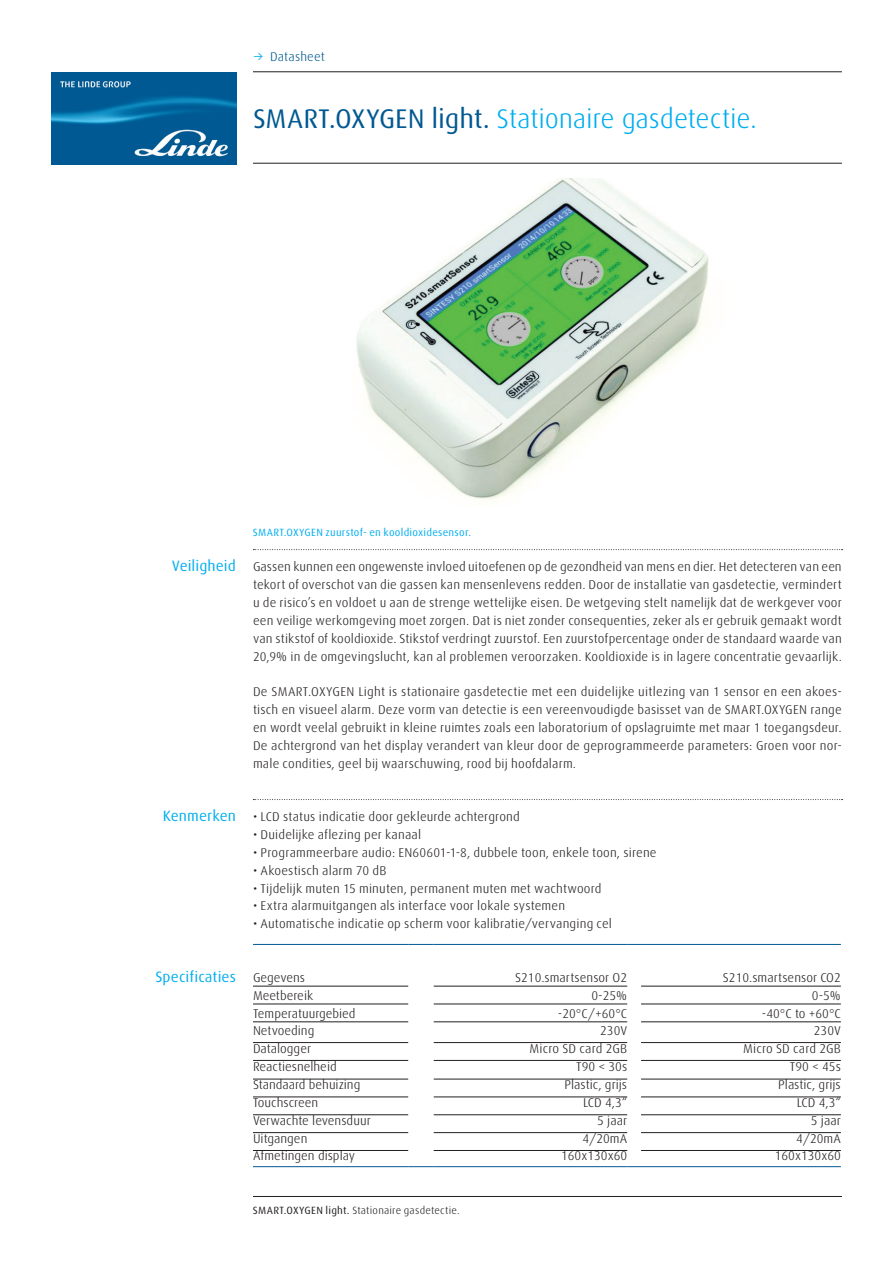
<style>
.page{position:relative;width:893px;height:1263px;background:#fff}
.page>*{position:absolute;margin:0;border:0;box-sizing:border-box;transform-origin:0 0}
.t1{font:300 27px "Linde Dax Global";letter-spacing:-.01em;color:#00aeef}
.t2{font:15px "Linde Dax Global";letter-spacing:.005em;color:#00aeef}
.t3{font:300 12.75px/17.9px "Linde Dax Global";letter-spacing:.005em;color:#231f20;text-align:justify}
.t4{font:300 12.75px "Linde Dax Global";letter-spacing:.01em;color:#005992}
.t5{font:300 10.5px "Linde Dax Global";letter-spacing:.02em;color:#231f20}
.t6{font:10.5px "Linde Dax Global";letter-spacing:.02em;color:#00aeef}
.s1{font-weight:400;color:#00aeef}
.s2{font-weight:400;color:#005992}
.s3{font-weight:400}
.s4{font-weight:300;font-size:12.75px;color:#231f20}
</style>
<div class="page">
<img style="left:356px;top:178px;width:353px;height:322px">
<hr style="left:253px;top:1196px;width:589px;height:1px;background:#231f20">
<img style="left:51px;top:72px;width:185px;height:92px">
<hr style="left:253px;top:71px;width:589px;height:1px;background:#231f20">
<hr style="left:253px;top:163px;width:589px;height:1px;background:#231f20">
<hr style="left:253px;top:986px;width:155px;height:1px;background:#231f20">
<hr style="left:434px;top:986px;width:193px;height:1px;background:#231f20">
<hr style="left:641px;top:986px;width:200px;height:1px;background:#231f20">
<hr style="left:253px;top:1004px;width:155px;height:1px;background:#231f20">
<hr style="left:434px;top:1004px;width:193px;height:1px;background:#231f20">
<hr style="left:641px;top:1004px;width:200px;height:1px;background:#231f20">
<hr style="left:253px;top:1021px;width:155px;height:1px;background:#231f20">
<hr style="left:434px;top:1021px;width:193px;height:1px;background:#231f20">
<hr style="left:641px;top:1021px;width:200px;height:1px;background:#231f20">
<hr style="left:253px;top:1042px;width:155px;height:1px;background:#231f20">
<hr style="left:434px;top:1042px;width:193px;height:1px;background:#231f20">
<hr style="left:641px;top:1042px;width:200px;height:1px;background:#231f20">
<hr style="left:253px;top:1060px;width:155px;height:1px;background:#231f20">
<hr style="left:434px;top:1060px;width:193px;height:1px;background:#231f20">
<hr style="left:641px;top:1060px;width:200px;height:1px;background:#231f20">
<hr style="left:253px;top:1079px;width:155px;height:1px;background:#231f20">
<hr style="left:434px;top:1079px;width:193px;height:1px;background:#231f20">
<hr style="left:641px;top:1079px;width:200px;height:1px;background:#231f20">
<hr style="left:253px;top:1097px;width:155px;height:1px;background:#231f20">
<hr style="left:434px;top:1097px;width:193px;height:1px;background:#231f20">
<hr style="left:641px;top:1097px;width:200px;height:1px;background:#231f20">
<hr style="left:253px;top:1114px;width:155px;height:1px;background:#231f20">
<hr style="left:434px;top:1114px;width:193px;height:1px;background:#231f20">
<hr style="left:641px;top:1114px;width:200px;height:1px;background:#231f20">
<hr style="left:253px;top:1132px;width:155px;height:1px;background:#231f20">
<hr style="left:434px;top:1132px;width:193px;height:1px;background:#231f20">
<hr style="left:641px;top:1132px;width:200px;height:1px;background:#231f20">
<hr style="left:253px;top:1150px;width:155px;height:1px;background:#231f20">
<hr style="left:434px;top:1150px;width:193px;height:1px;background:#231f20">
<hr style="left:641px;top:1150px;width:200px;height:1px;background:#231f20">
<hr style="left:253px;top:944px;width:155px;height:1px;background:#005992">
<svg style="left:408px;top:944px;width:26px;height:1px"></svg>
<svg style="left:627px;top:944px;width:14px;height:1px"></svg>
<hr style="left:434px;top:944px;width:193px;height:1px;background:#005992">
<hr style="left:641px;top:944px;width:200px;height:1px;background:#005992">
<hr style="left:253px;top:1166px;width:155px;height:1px;background:#005992">
<svg style="left:408px;top:1166px;width:26px;height:1px"></svg>
<svg style="left:627px;top:1166px;width:14px;height:1px"></svg>
<hr style="left:434px;top:1166px;width:193px;height:1px;background:#005992">
<hr style="left:641px;top:1166px;width:200px;height:1px;background:#005992">
<svg style="left:253px;top:799px;width:590px;height:1px"></svg>
<svg style="left:253px;top:549px;width:590px;height:1px"></svg>
<p class="t4" style="left:253px;top:49px;width:74px"><span class="s1">→</span> Datasheet</p>
<h1 class="t1" style="left:253px;top:103px;width:505px"><span class="s2">SMART.OXYGEN light.</span> Stationaire gasdetectie.</h1>
<p class="t2" style="left:172px;top:557px;width:66px">Veiligheid</p>
<p class="t2" style="left:163px;top:807px;width:75px">Kenmerken</p>
<p class="t6" style="left:253px;top:526px;width:220px">SMART.OXYGEN zuurstof- en kooldioxidesensor.</p>
<p class="t3" style="left:253px;top:558px;width:590px">Gassen kunnen een ongewenste invloed uitoefenen op de gezondheid van mens en dier. Het detecteren van een tekort of overschot van die gassen kan mensenlevens redden. Door de installatie van gasdetectie, vermindert u de risico’s en voldoet u aan de strenge wettelijke eisen. De wetgeving stelt namelijk dat de werkgever voor een veilige werkomgeving moet zorgen. Dat is niet zonder consequenties, zeker als er gebruik gemaakt wordt van stikstof of kooldioxide. Stikstof verdringt zuurstof. Een zuurstofpercentage onder de standaard waarde van 20,9% in de omgevingslucht, kan al problemen veroorzaken. Kooldioxide is in lagere concentratie gevaarlijk.</p>
<p class="t3" style="left:253px;top:683px;width:590px">De SMART.OXYGEN Light is stationaire gasdetectie met een duidelijke uitlezing van 1 sensor en een akoes&shy;tisch en visueel alarm. Deze vorm van detectie is een vereenvoudigde basisset van de SMART.OXYGEN range en wordt veelal gebruikt in kleine ruimtes zoals een laboratorium of opslagruimte met maar 1 toegangsdeur.<br>De achtergrond van het display verandert van kleur door de geprogrammeerde parameters: Groen voor nor&shy;male condities, geel bij waarschuwing, rood bij hoofdalarm.</p>
<p class="t3" style="left:253px;top:808px;width:268px"><span class="s3">•</span> LCD status indicatie door gekleurde achtergrond</p>
<p class="t3" style="left:253px;top:826px;width:170px"><span class="s3">•</span> Duidelijke aflezing per kanaal</p>
<p class="t3" style="left:253px;top:843px;width:405px"><span class="s3">•</span> Programmeerbare audio: EN60601-1-8, dubbele toon, enkele toon, sirene</p>
<p class="t3" style="left:253px;top:861px;width:135px"><span class="s3">•</span> Akoestisch alarm 70 dB</p>
<p class="t3" style="left:253px;top:879px;width:350px"><span class="s3">•</span> Tijdelijk muten 15 minuten, permanent muten met wachtwoord</p>
<p class="t3" style="left:253px;top:897px;width:314px"><span class="s3">•</span> Extra alarmuitgangen als interface voor lokale systemen</p>
<p class="t3" style="left:253px;top:915px;width:360px"><span class="s3">•</span> Automatische indicatie op scherm voor kalibratie/vervanging cel</p>
<p class="t2" style="left:155px;top:968px;width:151px">Specificaties <span class="s4">Gegevens</span></p>
<p class="t3" style="left:515px;top:968px;width:114px">S210.smartsensor O2</p>
<p class="t3" style="left:723px;top:968px;width:119px">S210.smartsensor CO2</p>
<p class="t3" style="left:253px;top:986px;width:62px">Meetbereik</p>
<p class="t3" style="left:591px;top:986px;width:37px">0-25%</p>
<p class="t3" style="left:812px;top:986px;width:30px">0-5%</p>
<p class="t3" style="left:253px;top:1004px;width:104px">Temperatuurgebied</p>
<p class="t3" style="left:558px;top:1004px;width:71px">-20°C/+60°C</p>
<p class="t3" style="left:762px;top:1004px;width:81px">-40°C to +60°C</p>
<p class="t3" style="left:253px;top:1022px;width:63px">Netvoeding</p>
<p class="t3" style="left:600px;top:1022px;width:29px">230V</p>
<p class="t3" style="left:814px;top:1022px;width:29px">230V</p>
<p class="t3" style="left:253px;top:1040px;width:60px">Datalogger</p>
<p class="t3" style="left:529px;top:1040px;width:99px">Micro SD card 2GB</p>
<p class="t3" style="left:743px;top:1040px;width:99px">Micro SD card 2GB</p>
<p class="t3" style="left:253px;top:1058px;width:85px">Reactiesnelheid</p>
<p class="t3" style="left:576px;top:1058px;width:53px">T90 &lt; 30s</p>
<p class="t3" style="left:790px;top:1058px;width:53px">T90 &lt; 45s</p>
<p class="t3" style="left:253px;top:1076px;width:109px">Standaard behuizing</p>
<p class="t3" style="left:565px;top:1076px;width:64px">Plastic, grijs</p>
<p class="t3" style="left:778px;top:1076px;width:64px">Plastic, grijs</p>
<p class="t3" style="left:253px;top:1093px;width:67px">Touchscreen</p>
<p class="t3" style="left:583px;top:1093px;width:46px">LCD 4,3“</p>
<p class="t3" style="left:797px;top:1093px;width:46px">LCD 4,3“</p>
<p class="t3" style="left:253px;top:1111px;width:119px">Verwachte levensduur</p>
<p class="t3" style="left:597px;top:1111px;width:32px">5 jaar</p>
<p class="t3" style="left:811px;top:1111px;width:32px">5 jaar</p>
<p class="t3" style="left:253px;top:1129px;width:56px">Uitgangen</p>
<p class="t3" style="left:582px;top:1129px;width:46px">4/20mA</p>
<p class="t3" style="left:796px;top:1129px;width:46px">4/20mA</p>
<p class="t3" style="left:253px;top:1147px;width:104px">Afmetingen display</p>
<p class="t3" style="left:561px;top:1147px;width:68px">160x130x60</p>
<p class="t3" style="left:775px;top:1147px;width:68px">160x130x60</p>
<p class="t5" style="left:253px;top:1204px;width:208px"><span class="s3">SMART.OXYGEN light.</span> Stationaire gasdetectie.</p>
</div>
